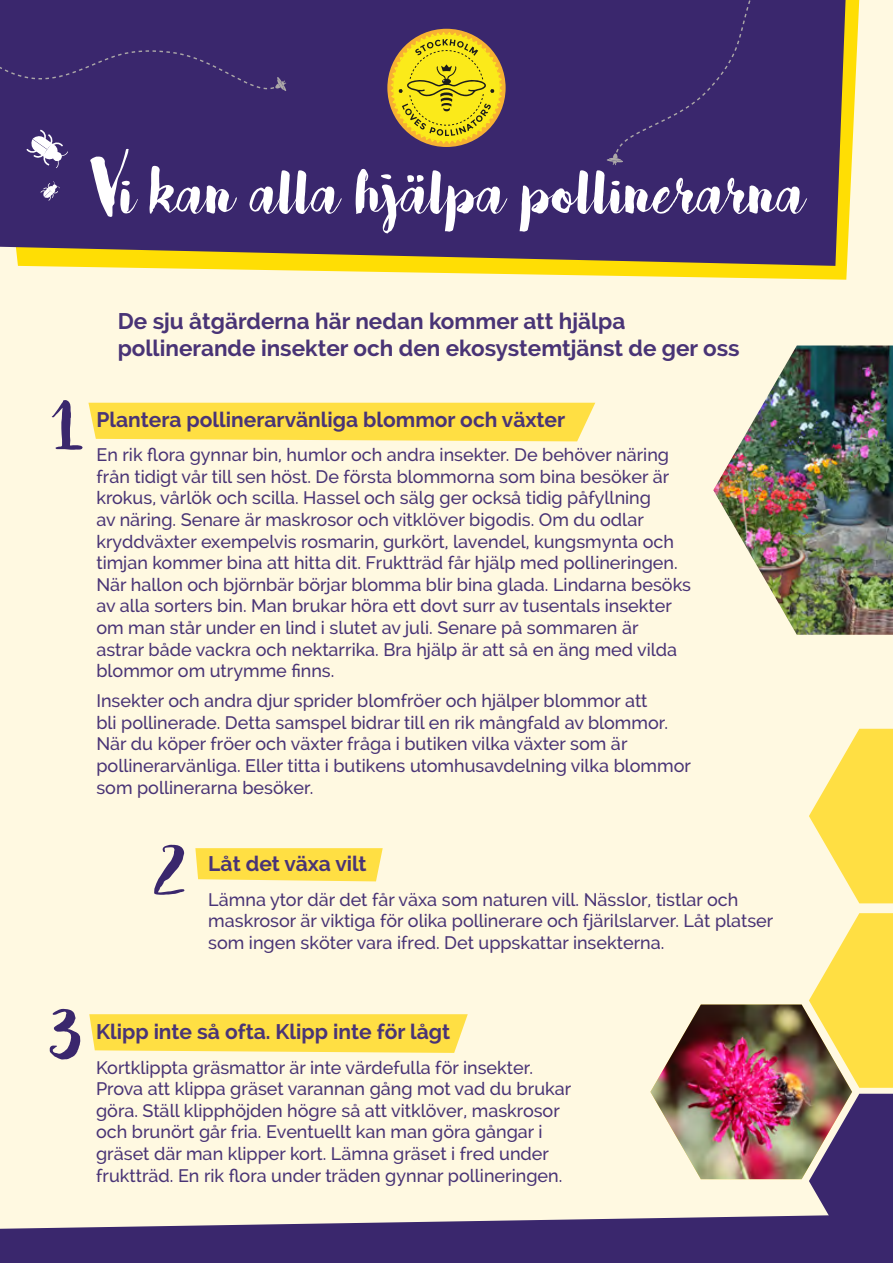
<style>
.page{position:relative;width:893px;height:1263px;background:#fff9e1}
.page>*{position:absolute;margin:0;border:0;box-sizing:border-box;transform-origin:0 0}
.Body_heads_script{font:86.85px "Bakery";color:#3a276d}
.Body_heads_script-2{font:76.5px "Bakery";color:#fff}
.Paragraph_Style_1{font:700 22.5px/27px "Raleway";color:#493476}
.Paragraph_Style_1-2{font:700 21px "Raleway";color:#493476}
.Paragraph_Style_1-3{font:500 18px/21.6px "Raleway";color:#493476}
</style>
<div class="page">
<svg style="left:29px;top:165px;width:823px;height:115px"></svg>
<div style="left:0;top:0;width:845px;height:266px;background:#3a276d"></div>
<svg style="left:26px;top:130px;width:42px;height:38px;background:#7c6f9e"></svg>
<svg style="left:40px;top:181px;width:20px;height:20px"></svg>
<div style="left:88px;top:403px;width:507px;height:38px;background:#ffdf43"></div>
<svg style="left:195px;top:848px;width:188px;height:33px;background:#ffe04b"></svg>
<svg style="left:809px;top:729px;width:84px;height:174px"></svg>
<img style="left:713px;top:345px;width:180px;height:290px">
<svg style="left:0;top:913px;width:893px;height:350px"></svg>
<img style="left:650px;top:1004px;width:202px;height:175px">
<svg style="left:387px;top:29px;width:119px;height:118px"></svg>
<svg style="left:390px;top:32px;width:113px;height:112px;background:#c9b329"></svg>
<div style="left:0;top:0;width:287px;height:91px;background:#3a276d"></div>
<svg style="left:607px;top:0;width:253px;height:165px;background:#48346a"></svg>
<p class="Body_heads_script-2" style="left:92px;top:142px;width:715px">Vi kan alla hjälpa pollinerarna</p>
<p class="Paragraph_Style_1" style="left:118px;top:308px;width:623px">De sju åtgärderna här nedan kommer att hjälpa pollinerande insekter och den ekosystemtjänst de ger oss</p>
<p class="Body_heads_script" style="left:52px;top:369px;width:26px">1</p>
<p class="Paragraph_Style_1-2" style="left:96px;top:407px;width:470px">Plantera pollinerarvänliga blommor och växter</p>
<p class="Paragraph_Style_1-3" style="left:96px;top:444px;width:596px">En rik flora gynnar bin, humlor och andra insekter. De behöver näring från tidigt vår till sen höst. De första blommorna som bina besöker är krokus, vårlök och scilla. Hassel och sälg ger också tidig påfyllning<br>av näring. Senare är maskrosor och vitklöver bigodis. Om du odlar kryddväxter exempelvis rosmarin, gurkört, lavendel, kungsmynta och timjan kommer bina att hitta dit. Fruktträd får hjälp med pollineringen.<br>När hallon och björnbär börjar blomma blir bina glada. Lindarna besöks av alla sorters bin. Man brukar höra ett dovt surr av tusentals insekter om man står under en lind i slutet av juli. Senare på sommaren är<br>astrar både vackra och nektarrika. Bra hjälp är att så en äng med vilda blommor om utrymme finns.</p>
<p class="Paragraph_Style_1-3" style="left:96px;top:690px;width:596px">Insekter och andra djur sprider blomfröer och hjälper blommor att<br>bli pollinerade. Detta samspel bidrar till en rik mångfald av blommor.<br>När du köper fröer och växter fråga i butiken vilka växter som är pollinerarvänliga. Eller titta i butikens utomhusavdelning vilka blommor som pollinerarna besöker.</p>
<p class="Body_heads_script" style="left:154px;top:813px;width:33px">2</p>
<p class="Paragraph_Style_1-2" style="left:208px;top:852px;width:160px">Låt det växa vilt</p>
<p class="Paragraph_Style_1-3" style="left:208px;top:889px;width:567px">Lämna ytor där det får växa som naturen vill. Nässlor, tistlar och maskrosor är viktiga för olika pollinerare och fjärilslarver. Låt platser som ingen sköter vara ifred. Det uppskattar insekterna.</p>
<p class="Body_heads_script" style="left:48px;top:977px;width:36px">3</p>
<p class="Paragraph_Style_1-2" style="left:96px;top:1020px;width:356px">Klipp inte så ofta. Klipp inte för lågt</p>
<p class="Paragraph_Style_1-3" style="left:96px;top:1056px;width:477px">Kortklippta gräsmattor är inte värdefulla för insekter.<br>Prova att klippa gräset varannan gång mot vad du brukar göra. Ställ klipphöjden högre så att vitklöver, maskrosor och brunört går fria. Eventuellt kan man göra gångar i gräset där man klipper kort. Lämna gräset i fred under fruktträd. En rik flora under träden gynnar pollineringen.</p>
</div>
